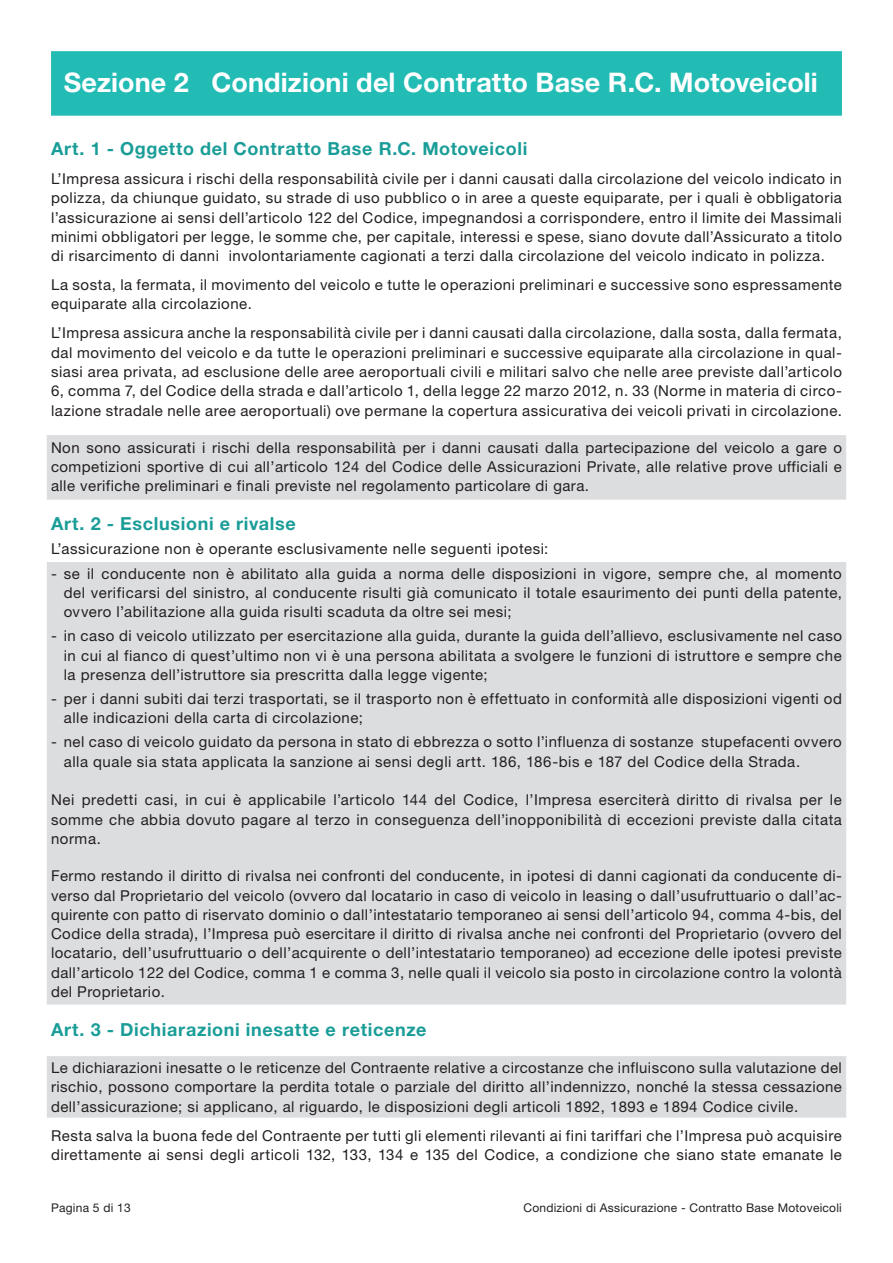
<style>
.page{position:relative;width:893px;height:1263px;background:#fff}
.page>*{position:absolute;margin:0;border:0;box-sizing:border-box;transform-origin:0 0}
.Titolo_Sezione_Rosso{font:700 27px "Helvetica Neue LT Std";letter-spacing:.005em;color:#fff}
.Titolo_Paragrafo{font:700 18px "Helvetica Neue LT Std";letter-spacing:.035em;color:#1a9d98}
.Testi_primo_paragraf{font:15px/19.4px "Helvetica Neue LT Std";letter-spacing:.035em;color:#231f20;text-align:justify}
.Testo_fondo_grigio{font:15px/19.2px "Helvetica Neue LT Std";letter-spacing:.03em;color:#231f20;text-align:justify}
.Elenco_Puntato{font:15px/19.4px "Helvetica Neue LT Std";letter-spacing:.035em;color:#231f20;text-align:justify}
.Testi{font:15px/19.4px "Helvetica Neue LT Std";letter-spacing:.035em;color:#231f20;text-align:justify}
.t1{font:12px "Helvetica Neue LT Std";letter-spacing:.02em;color:#231f20}
</style>
<div class="page">
<div style="left:51px;top:51px;width:791px;height:65px;background:#22bcb5"></div>
<div style="left:47px;top:435px;width:799px;height:65px;background:#dcdddf"></div>
<div style="left:47px;top:562px;width:799px;height:442px;background:#dcdddf"></div>
<div style="left:47px;top:1056px;width:799px;height:61px;background:#dcdddf"></div>
<p class="Titolo_Sezione_Rosso" style="left:64px;top:65px;width:756px">Sezione 2 Condizioni del Contratto Base R.C. Motoveicoli</p>
<p class="Titolo_Paragrafo" style="left:51px;top:137px;width:478px">Art. 1 - Oggetto del Contratto Base R.C. Motoveicoli</p>
<p class="Testi_primo_paragraf" style="left:51px;top:169px;width:792px">L’Impresa assicura i rischi della responsabilità civile per i danni causati dalla circolazione del veicolo indicato in polizza, da chiunque guidato, su strade di uso pubblico o in aree a queste equiparate, per i quali è obbligatoria l’assicurazione ai sensi dell’articolo 122 del Codice, impegnandosi a corrispondere, entro il limite dei Massimali minimi obbligatori per legge, le somme che, per capitale, interessi e spese, siano dovute dall’Assicurato a titolo di risarcimento di danni involontariamente cagionati a terzi dalla circolazione del veicolo indicato in polizza.</p>
<p class="Testi_primo_paragraf" style="left:51px;top:275px;width:792px">La sosta, la fermata, il movimento del veicolo e tutte le operazioni preliminari e successive sono espressamente equiparate alla circolazione.</p>
<p class="Testi_primo_paragraf" style="left:51px;top:323px;width:792px">L’Impresa assicura anche la responsabilità civile per i danni causati dalla circolazione, dalla sosta, dalla fermata, dal movimento del veicolo e da tutte le operazioni preliminari e successive equiparate alla circolazione in qual&shy;siasi area privata, ad esclusione delle aree aeroportuali civili e militari salvo che nelle aree previste dall’articolo 6, comma 7, del Codice della strada e dall’articolo 1, della legge 22 marzo 2012, n. 33 (Norme in materia di circo&shy;lazione stradale nelle aree aeroportuali) ove permane la copertura assicurativa dei veicoli privati in circolazione.</p>
<p class="Testo_fondo_grigio" style="left:51px;top:438px;width:792px">Non sono assicurati i rischi della responsabilità per i danni causati dalla partecipazione del veicolo a gare o competizioni sportive di cui all’articolo 124 del Codice delle Assicurazioni Private, alle relative prove ufficiali e alle verifiche preliminari e finali previste nel regolamento particolare di gara.</p>
<p class="Titolo_Paragrafo" style="left:51px;top:513px;width:246px">Art. 2 - Esclusioni e rivalse</p>
<p class="Elenco_Puntato" style="left:51px;top:539px;width:499px">L’assicurazione non è operante esclusivamente nelle seguenti ipotesi:</p>
<p class="Elenco_Puntato" style="left:64px;top:563px;width:780px;text-indent:-13px">- se il conducente non è abilitato alla guida a norma delle disposizioni in vigore, sempre che, al momento del verificarsi del sinistro, al conducente risulti già comunicato il totale esaurimento dei punti della patente, ovvero l’abilitazione alla guida risulti scaduta da oltre sei mesi;</p>
<p class="Elenco_Puntato" style="left:64px;top:626px;width:780px;text-indent:-13px">- in caso di veicolo utilizzato per esercitazione alla guida, durante la guida dell’allievo, esclusivamente nel caso in cui al fianco di quest’ultimo non vi è una persona abilitata a svolgere le funzioni di istruttore e sempre che la presenza dell’istruttore sia prescritta dalla legge vigente;</p>
<p class="Elenco_Puntato" style="left:64px;top:689px;width:780px;text-indent:-13px">- per i danni subiti dai terzi trasportati, se il trasporto non è effettuato in conformità alle disposizioni vigenti od alle indicazioni della carta di circolazione;</p>
<p class="Elenco_Puntato" style="left:64px;top:732px;width:779px;text-indent:-13px">- nel caso di veicolo guidato da persona in stato di ebbrezza o sotto l’influenza di sostanze stupefacenti ovvero alla quale sia stata applicata la sanzione ai sensi degli artt. 186, 186-bis e 187 del Codice della Strada.</p>
<p class="Testi" style="left:51px;top:790px;width:792px">Nei predetti casi, in cui è applicabile l’articolo 144 del Codice, l’Impresa eserciterà diritto di rivalsa per le somme che abbia dovuto pagare al terzo in conseguenza dell’inopponibilità di eccezioni previste dalla citata norma.</p>
<p class="Testo_fondo_grigio" style="left:51px;top:866px;width:792px">Fermo restando il diritto di rivalsa nei confronti del conducente, in ipotesi di danni cagionati da conducente di&shy;verso dal Proprietario del veicolo (ovvero dal locatario in caso di veicolo in leasing o dall’usufruttuario o dall’ac&shy;quirente con patto di riservato dominio o dall’intestatario temporaneo ai sensi dell’articolo 94, comma 4-bis, del Codice della strada), l’Impresa può esercitare il diritto di rivalsa anche nei confronti del Proprietario (ovvero del locatario, dell’usufruttuario o dell’acquirente o dell’intestatario temporaneo) ad eccezione delle ipotesi previste dall’articolo 122 del Codice, comma 1 e comma 3, nelle quali il veicolo sia posto in circolazione contro la volontà del Proprietario.</p>
<p class="Titolo_Paragrafo" style="left:51px;top:1018px;width:377px">Art. 3 - Dichiarazioni inesatte e reticenze</p>
<p class="Testo_fondo_grigio" style="left:51px;top:1058px;width:792px">Le dichiarazioni inesatte o le reticenze del Contraente relative a circostanze che influiscono sulla valutazione del rischio, possono comportare la perdita totale o parziale del diritto all’indennizzo, nonché la stessa cessazione dell’assicurazione; si applicano, al riguardo, le disposizioni degli articoli 1892, 1893 e 1894 Codice civile.</p>
<p class="Testi_primo_paragraf" style="left:51px;top:1125px;width:792px">Resta salva la buona fede del Contraente per tutti gli elementi rilevanti ai fini tariffari che l’Impresa può acquisire direttamente ai sensi degli articoli 132, 133, 134 e 135 del Codice, a condizione che siano state emanate le</p>
<p class="t1" style="left:51px;top:1200px;width:81px">Pagina 5 di 13</p>
<p class="t1" style="left:523px;top:1200px;width:320px">Condizioni di Assicurazione - Contratto Base Motoveicoli</p>
</div>
